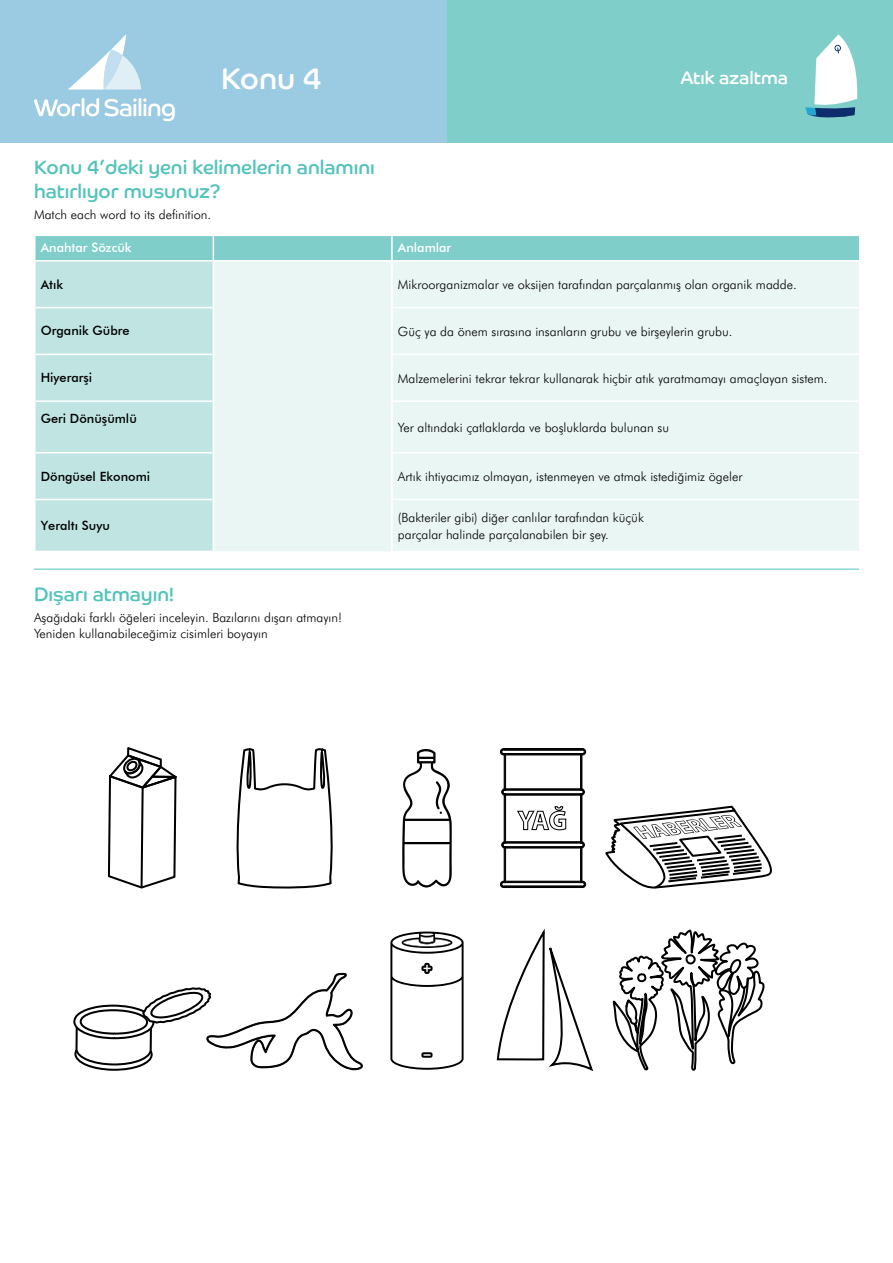
<style>
.page{position:relative;width:893px;height:1263px;background:#fff}
.page>*{position:absolute;margin:0;border:0;box-sizing:border-box;transform-origin:0 0}
.t1{font:30px "Co Headline";color:#fff}
.t2{font:19.5px/24px "Co Headline";color:#54c3bb}
.t3{font:18px "Co Headline";color:#fff}
.t4{font:300 12.75px/16.5px "Futura BT";color:#000}
.t5{font:500 12.75px "Futura BT";color:#000}
.t6{font:500 12.75px "Futura BT";color:#fff}
</style>
<div class="page">
<div style="left:0;top:0;width:893px;height:143px;background:#80ceca"></div>
<div style="left:36px;top:262px;width:177px;height:289px;background:#bfe4e2"></div>
<div style="left:214px;top:262px;width:645px;height:289px;background:#eaf6f4"></div>
<div style="left:35px;top:235px;width:824px;height:25px;background:#80ceca"></div>
<hr style="left:36px;top:307px;width:177px;height:1px;background:#fff">
<hr style="left:36px;top:354px;width:177px;height:1px;background:#fff">
<hr style="left:36px;top:400px;width:177px;height:2px;background:#fff">
<hr style="left:36px;top:452px;width:177px;height:1px;background:#fff">
<hr style="left:36px;top:499px;width:177px;height:1px;background:#fff">
<hr style="left:391px;top:262px;width:2px;height:45px;background:#fff">
<hr style="left:391px;top:307px;width:469px;height:1px;background:#fff">
<hr style="left:391px;top:308px;width:2px;height:46px;background:#fff">
<hr style="left:391px;top:354px;width:469px;height:1px;background:#fff">
<hr style="left:391px;top:355px;width:2px;height:45px;background:#fff">
<hr style="left:391px;top:400px;width:469px;height:2px;background:#fff">
<hr style="left:391px;top:402px;width:2px;height:50px;background:#fff">
<hr style="left:391px;top:452px;width:469px;height:1px;background:#fff">
<hr style="left:391px;top:453px;width:2px;height:46px;background:#fff">
<hr style="left:391px;top:499px;width:469px;height:1px;background:#fff">
<hr style="left:391px;top:500px;width:2px;height:51px;background:#fff">
<div style="left:0;top:0;width:446px;height:143px;background:#9bcae3"></div>
<hr style="left:34px;top:569px;width:825px;height:1px;background:#54c3bb">
<svg style="left:805px;top:34px;width:53px;height:83px"></svg>
<svg style="left:236px;top:748px;width:97px;height:141px"></svg>
<svg style="left:390px;top:931px;width:74px;height:139px"></svg>
<svg style="left:402px;top:749px;width:50px;height:139px"></svg>
<svg style="left:107px;top:747px;width:70px;height:142px"></svg>
<svg style="left:73px;top:972px;width:290px;height:99px"></svg>
<svg style="left:496px;top:928px;width:97px;height:143px"></svg>
<svg style="left:500px;top:748px;width:86px;height:140px"></svg>
<svg style="left:605px;top:805px;width:167px;height:266px"></svg>
<svg style="left:68px;top:34px;width:73px;height:56px"></svg>
<svg style="left:34px;top:98px;width:141px;height:23px"></svg>
<h1 class="t1" style="left:221px;top:60px;width:102px">Konu 4</h1>
<h3 class="t3" style="left:680px;top:67px;width:109px">Atık azaltma</h3>
<h2 class="t2" style="left:34px;top:155px;width:342px">Konu 4’deki yeni kelimelerin anlamını hatırlıyor musunuz?</h2>
<p class="t4" style="left:34px;top:206px;width:179px">Match each word to its definition.</p>
<p class="t6" style="left:41px;top:240px;width:92px">Anahtar Sözcük</p>
<p class="t6" style="left:398px;top:240px;width:55px">Anlamlar</p>
<p class="t5" style="left:41px;top:276px;width:24px">Atık</p>
<p class="t4" style="left:398px;top:276px;width:400px">Mikroorganizmalar ve oksijen tarafından parçalanmış olan organik madde.</p>
<p class="t5" style="left:41px;top:323px;width:90px">Organik Gübre</p>
<p class="t4" style="left:398px;top:323px;width:336px">Güç ya da önem sırasına insanların grubu ve birşeylerin grubu.</p>
<p class="t5" style="left:41px;top:370px;width:53px">Hiyerarşi</p>
<p class="t4" style="left:398px;top:370px;width:431px">Malzemelerini tekrar tekrar kullanarak hiçbir atık yaratmamayı amaçlayan sistem.</p>
<p class="t5" style="left:41px;top:411px;width:98px">Geri Dönüşümlü</p>
<p class="t4" style="left:398px;top:419px;width:273px">Yer altındaki çatlaklarda ve boşluklarda bulunan su</p>
<p class="t5" style="left:41px;top:468px;width:111px">Döngüsel Ekonomi</p>
<p class="t4" style="left:398px;top:468px;width:346px">Artık ihtiyacımız olmayan, istenmeyen ve atmak istediğimiz ögeler</p>
<p class="t5" style="left:41px;top:518px;width:71px">Yeraltı Suyu</p>
<p class="t4" style="left:398px;top:509px;width:247px">(Bakteriler gibi) diğer canlılar tarafından küçük parçalar halinde parçalanabilen bir şey.</p>
<h2 class="t2" style="left:34px;top:582px;width:141px">Dışarı atmayın!</h2>
<p class="t4" style="left:34px;top:609px;width:310px">Aşağıdaki farklı öğeleri inceleyin. Bazılarını dışarı atmayın!<br>Yeniden kullanabileceğimiz cisimleri boyayın</p>
</div>
